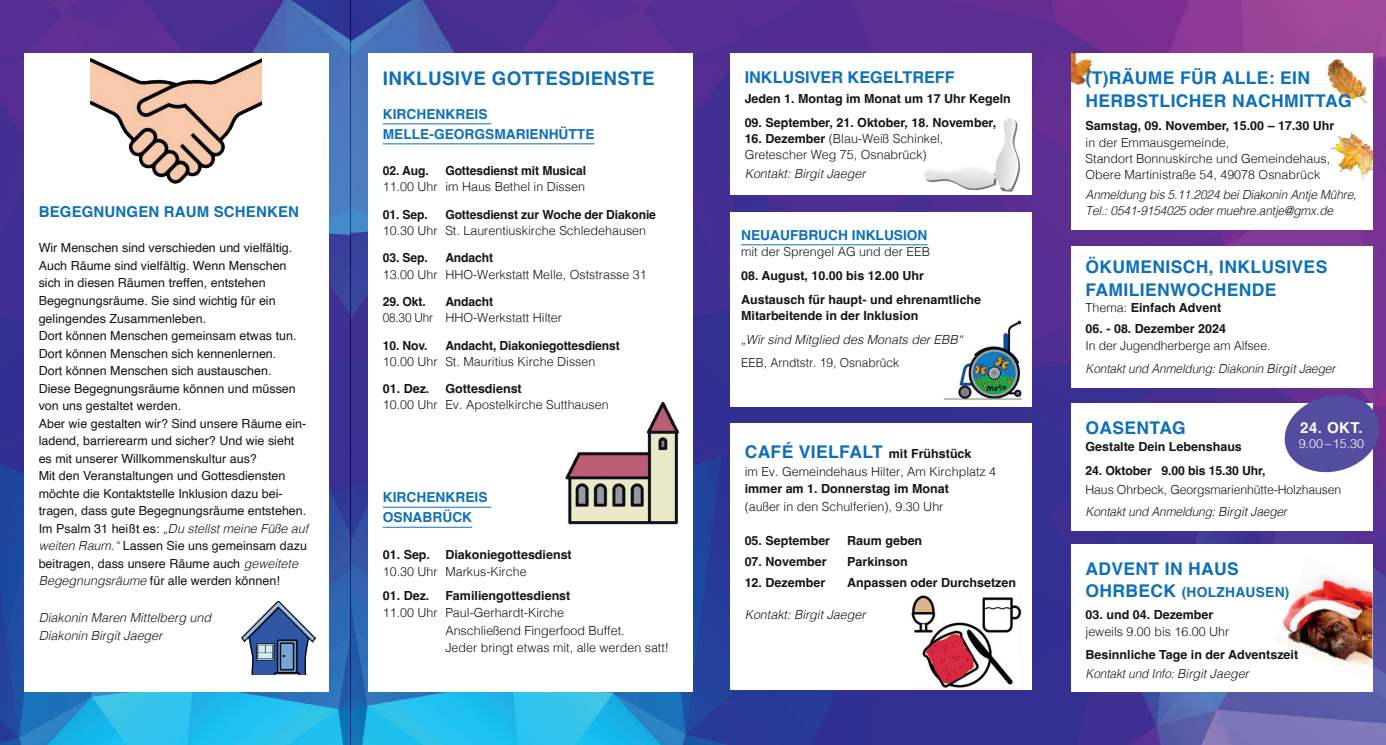
<style>
.page{position:relative;width:1386px;height:745px;background:#fff}
.page>*{position:absolute;margin:0;border:0;box-sizing:border-box;transform-origin:0 0}
.t1{font:700 18.75px "Helvetica";letter-spacing:.02em;color:#0d70b8}
.t2{font:700 17.5px/22.5px "Helvetica";letter-spacing:.02em;color:#0d70b8}
.t3{font:700 16.25px "Helvetica";color:#0d70b8}
.t4{font:700 15px "Helvetica";letter-spacing:.01em;color:#0d70b8}
.t5{font:700 15px "Helvetica";color:#fff}
.t6{font:700 13.75px/20px "Helvetica";color:#0d70b8}
.t7{font:700 13.75px "Helvetica";letter-spacing:.02em;color:#0d70b8}
.t8{font:12.5px/17.5px "Helvetica";color:#121617}
.t9{font:700 12.5px/23.8px "Helvetica";color:#121617}
.t10{font:300 12.5px/16.2px "Helvetica";color:#121617}
.t11{font:italic 300 12.5px/16.2px "Helvetica";letter-spacing:-.01em;color:#121617;scale:.95 1}
.t12{font:italic 300 12.5px/18.8px "Helvetica";letter-spacing:-.01em;color:#121617}
.t13{font:300 12.5px "Helvetica";color:#121617;scale:.94 1}
.t14{font:300 12.5px "Helvetica";color:#121617;scale:.96 1}
.t15{font:300 12.5px "Helvetica";color:#fff}
.s1{font-weight:300;font-style:italic}
.s2{font-weight:700}
.s3{font-size:12.5px;color:#121617}
.s4{font-weight:300}
.s5{font-size:17.5px}
</style>
<div class="page">
<img style="left:0;top:0;width:1385px;height:744px">
<div style="left:369px;top:53px;width:324px;height:638px;background:#fff"></div>
<hr style="left:383px;top:123px;width:108px;height:1px;background:#0d70b8">
<hr style="left:383px;top:143px;width:211px;height:1px;background:#0d70b8">
<hr style="left:383px;top:506px;width:108px;height:1px;background:#0d70b8">
<hr style="left:383px;top:526px;width:89px;height:1px;background:#0d70b8">
<div style="left:1071px;top:402px;width:301px;height:128px;background:#fff"></div>
<svg style="left:1280px;top:390px;width:104px;height:87px"></svg>
<div style="left:730px;top:423px;width:301px;height:266px;background:#fff"></div>
<img style="left:911px;top:595px;width:110px;height:92px">
<div style="left:1071px;top:53px;width:301px;height:176px;background:#fff"></div>
<div style="left:1071px;top:544px;width:301px;height:147px;background:#fff"></div>
<img style="left:1275px;top:575px;width:97px;height:99px">
<div style="left:1071px;top:246px;width:301px;height:141px;background:#fff"></div>
<div style="left:25px;top:53px;width:304px;height:638px;background:#fff"></div>
<img style="left:565px;top:401px;width:115px;height:124px">
<div style="left:730px;top:211px;width:301px;height:195px;background:#fff"></div>
<hr style="left:741px;top:244px;width:186px;height:1px;background:#0d70b8">
<img style="left:1331px;top:133px;width:41px;height:46px">
<img style="left:1071px;top:53px;width:22px;height:33px">
<img style="left:944px;top:320px;width:77px;height:80px">
<img style="left:242px;top:601px;width:73px;height:73px">
<img style="left:90px;top:58px;width:172px;height:126px">
<div style="left:730px;top:53px;width:298px;height:141px;background:#fff"></div>
<img style="left:924px;top:168px;width:65px;height:22px">
<div style="left:996px;top:120px;width:23px;height:71px;background:#121617;opacity:.6"></div>
<img style="left:989px;top:119px;width:31px;height:71px">
<img style="left:1326px;top:58px;width:42px;height:46px">
<p class="t4" style="left:39px;top:203px;width:262px">BEGEGNUNGEN RAUM SCHENKEN</p>
<p class="t8" style="left:39px;top:239px;width:271px">Wir Menschen sind verschieden und vielfältig.<br>Auch Räume sind vielfältig. Wenn Menschen sich in diesen Räumen treffen, entstehen Begegnungsräume. Sie sind wichtig für ein gelingendes Zusammenleben.<br>Dort können Menschen gemeinsam etwas tun.<br>Dort können Menschen sich kennenlernen.<br>Dort können Menschen sich austauschen.<br>Diese Begegnungsräume können und müssen von uns gestaltet werden.<br>Aber wie gestalten wir? Sind unsere Räume ein&shy;ladend, barrierearm und sicher? Und wie sieht es mit unserer Willkommenskultur aus?<br>Mit den Veranstaltungen und Gottesdiensten möchte die Kontaktstelle Inklusion dazu bei&shy;tragen, dass gute Begegnungsräume entstehen.<br>Im Psalm 31 heißt es: <span class="s1">„Du stellst meine Füße auf weiten Raum.“</span> Lassen Sie uns gemeinsam dazu beitragen, dass unsere Räume auch <span class="s1">geweitete Begegnungsräume</span> für alle werden können!</p>
<p class="t12" style="left:39px;top:606px;width:174px">Diakonin Maren Mittelberg und<br>Diakonin Birgit Jaeger</p>
<h1 class="t1" style="left:383px;top:67px;width:273px">INKLUSIVE GOTTESDIENSTE</h1>
<p class="t6" style="left:383px;top:105px;width:213px">KIRCHENKREIS<br>MELLE-GEORGSMARIENHÜTTE</p>
<p class="t9" style="left:383px;top:160px;width:47px">02. Aug.</p>
<p class="t9" style="left:445px;top:160px;width:142px">Gottesdienst mit Musical</p>
<p class="t10" style="left:383px;top:178px;width:204px">11.00 Uhr im Haus Bethel in Dissen</p>
<p class="t9" style="left:383px;top:204px;width:46px">01. Sep.</p>
<p class="t9" style="left:445px;top:204px;width:212px">Gottesdienst zur Woche der Diakonie</p>
<p class="t10" style="left:383px;top:221px;width:265px">10.30 Uhr St. Laurentiuskirche Schledehausen</p>
<p class="t9" style="left:383px;top:247px;width:46px">03. Sep.</p>
<p class="t9" style="left:445px;top:247px;width:49px">Andacht</p>
<p class="t10" style="left:383px;top:265px;width:265px">13.00 Uhr HHO-Werkstatt Melle, Oststrasse 31</p>
<p class="t9" style="left:383px;top:291px;width:44px">29. Okt.</p>
<p class="t9" style="left:445px;top:291px;width:49px">Andacht</p>
<p class="t13" style="left:383px;top:307px;width:192px">08.30 Uhr HHO-Werkstatt Hilter</p>
<p class="t9" style="left:383px;top:334px;width:46px">10. Nov.</p>
<p class="t9" style="left:445px;top:334px;width:176px">Andacht, Diakoniegottesdienst</p>
<p class="t10" style="left:383px;top:352px;width:214px">10.00 Uhr St. Mauritius Kirche Dissen</p>
<p class="t9" style="left:383px;top:378px;width:48px">01. Dez.</p>
<p class="t9" style="left:445px;top:378px;width:78px">Gottesdienst</p>
<p class="t10" style="left:383px;top:395px;width:227px">10.00 Uhr Ev. Apostelkirche Sutthausen</p>
<p class="t6" style="left:383px;top:488px;width:106px">KIRCHENKREIS<br>OSNABRÜCK</p>
<p class="t9" style="left:383px;top:543px;width:190px">01. Sep. Diakoniegottesdienst</p>
<p class="t10" style="left:383px;top:562px;width:145px">10.30 Uhr Markus-Kirche</p>
<p class="t9" style="left:383px;top:584px;width:48px">01. Dez.</p>
<p class="t9" style="left:445px;top:584px;width:127px">Familiengottesdienst</p>
<p class="t10" style="left:445px;top:603px;width:225px;line-height:17.5px;text-indent:-62px">11.00 Uhr Paul-Gerhardt-Kirche<br>Anschließend Fingerfood Buffet.<br>Jeder bringt etwas mit, alle werden satt!</p>
<h3 class="t3" style="left:744px;top:67px;width:212px">INKLUSIVER KEGELTREFF</h3>
<p class="t9" style="left:744px;top:88px;width:268px">Jeden 1. Montag im Monat um 17 Uhr Kegeln</p>
<p class="t9" style="left:744px;top:112px;width:253px">09. September, 21. Oktober, 18. November,</p>
<p class="t10" style="left:744px;top:130px;width:200px"><span class="s2">16. Dezember</span> (Blau-Weiß Schinkel,<br>Gretescher Weg 75, Osnabrück)</p>
<p class="t12" style="left:744px;top:164px;width:122px">Kontakt: Birgit Jaeger</p>
<p class="t6" style="left:741px;top:226px;width:188px">NEUAUFBRUCH INKLUSION</p>
<p class="t10" style="left:741px;top:242px;width:190px">mit der Sprengel AG und der EEB</p>
<p class="t9" style="left:741px;top:265px;width:241px">08. August, 10.00 bis 12.00 Uhr<br>Austausch für haupt- und ehrenamtliche</p>
<p class="t9" style="left:741px;top:305px;width:179px">Mitarbeitende in der Inklusion</p>
<p class="t12" style="left:741px;top:329px;width:223px">„Wir sind Mitglied des Monats der EBB“</p>
<p class="t14" style="left:741px;top:352px;width:166px">EEB, Arndtstr. 19, Osnabrück</p>
<h2 class="t2" style="left:744px;top:442px;width:228px">CAFÉ VIELFALT <span class="s3">mit Frühstück</span></h2>
<p class="t10" style="left:744px;top:462px;width:253px">im Ev. Gemeindehaus Hilter, Am Kirchplatz 4</p>
<p class="t9" style="left:744px;top:478px;width:206px">immer am 1. Donnerstag im Monat</p>
<p class="t10" style="left:744px;top:497px;width:200px">(außer in den Schulferien), 9.30 Uhr</p>
<p class="t9" style="left:744px;top:529px;width:87px">05. September</p>
<p class="t9" style="left:847px;top:529px;width:77px">Raum geben</p>
<p class="t9" style="left:744px;top:550px;width:83px">07. November</p>
<p class="t9" style="left:847px;top:550px;width:62px">Parkinson</p>
<p class="t9" style="left:744px;top:571px;width:82px">12. Dezember</p>
<p class="t9" style="left:847px;top:571px;width:170px">Anpassen oder Durchsetzen</p>
<p class="t12" style="left:744px;top:604px;width:122px">Kontakt: Birgit Jaeger</p>
<h2 class="t2" style="left:1085px;top:69px;width:267px">(T)RÄUME FÜR ALLE: EIN<br>HERBSTLICHER NACHMITTAG</h2>
<p class="t9" style="left:1085px;top:115px;width:250px">Samstag, 09. November, 15.00 – 17.30 Uhr</p>
<p class="t10" style="left:1085px;top:133px;width:246px">in der Emmausgemeinde,<br>Standort Bonnuskirche und Gemeindehaus,<br>Obere Martinistraße 54, 49078 Osnabrück</p>
<p class="t11" style="left:1085px;top:185px;width:287px">Anmeldung bis 5.11.2024 bei Diakonin Antje Mühre,<br>Tel.: 0541-9154025 oder muehre.antje@gmx.de</p>
<h2 class="t2" style="left:1085px;top:257px;width:243px">ÖKUMENISCH, INKLUSIVES<br>FAMILIENWOCHENDE</h2>
<p class="t9" style="left:1085px;top:297px;width:137px"><span class="s4">Thema:</span> Einfach Advent</p>
<p class="t9" style="left:1085px;top:318px;width:142px">06. - 08. Dezember 2024</p>
<p class="t10" style="left:1085px;top:337px;width:186px">In der Jugendherberge am Alfsee.</p>
<p class="t11" style="left:1085px;top:359px;width:264px">Kontakt und Anmeldung: Diakonin Birgit Jaeger</p>
<h2 class="t2" style="left:1085px;top:418px;width:102px">OASENTAG</h2>
<p class="t9" style="left:1085px;top:436px;width:158px">Gestalte Dein Lebenshaus</p>
<p class="t9" style="left:1085px;top:459px;width:181px">24. Oktober 9.00 bis 15.30 Uhr,</p>
<p class="t10" style="left:1085px;top:480px;width:257px">Haus Ohrbeck, Georgsmarienhütte-Holzhausen</p>
<p class="t11" style="left:1085px;top:502px;width:213px">Kontakt und Anmeldung: Birgit Jaeger</p>
<p class="t5" style="left:1300px;top:418px;width:64px">24. OKT.</p>
<p class="t15" style="left:1298px;top:433px;width:67px">9.00 –15.30</p>
<h2 class="t2" style="left:1085px;top:559px;width:155px">ADVENT IN HAUS</h2>
<p class="t7" style="left:1085px;top:583px;width:205px"><span class="s5">OHRBECK</span> (HOLZHAUSEN)</p>
<p class="t9" style="left:1085px;top:604px;width:129px">03. und 04. Dezember</p>
<p class="t10" style="left:1085px;top:621px;width:145px">jeweils 9.00 bis 16.00 Uhr</p>
<p class="t9" style="left:1085px;top:644px;width:214px">Besinnliche Tage in der Adventszeit</p>
<p class="t11" style="left:1085px;top:664px;width:173px">Kontakt und Info: Birgit Jaeger</p>
</div>
